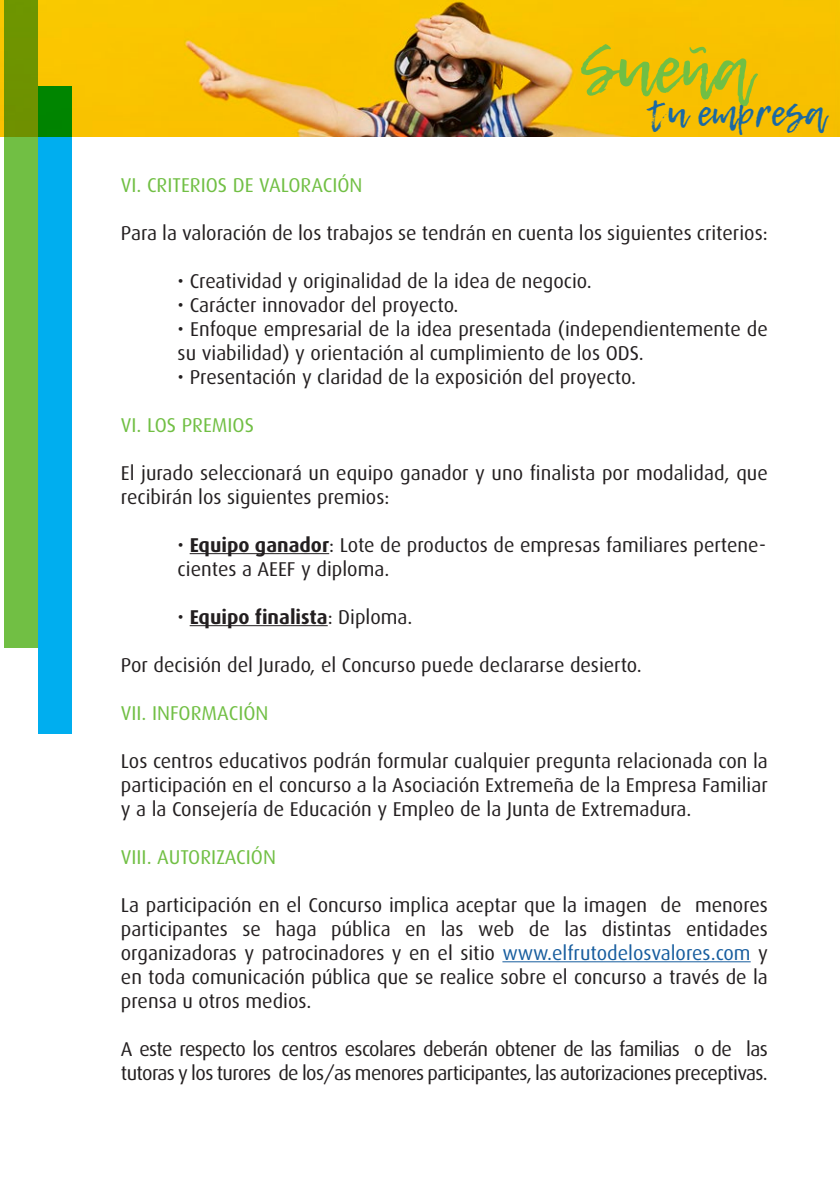
<style>
.page{position:relative;width:840px;height:1191px;background:#fff}
.page>*{position:absolute;margin:0;border:0;box-sizing:border-box;transform-origin:0 0}
.t1{font:68.4px "Lemon Tuesday";color:#71bf44}
.t2{font:37px "Lemon Tuesday";color:#1a69a3}
.t3{font:20px/24px "Dax";color:#231f20}
.t4{font:20px/24px "Dax";letter-spacing:-.03em;color:#231f20}
.t5{font:20px "Dax";color:#71bf44}
.t6{font:700 20px "Dax";color:#231f20}
.s1{font-weight:700}
.s2{font-weight:400}
.s3{color:#175d9e}
</style>
<div class="page">
<img style="left:0;top:0;width:839px;height:136px">
<div style="left:38px;top:86px;width:34px;height:647px;background:#00aeef"></div>
<svg style="left:4px;top:0;width:34px;height:648px;background:#70b535"></svg>
<hr style="left:189px;top:553px;width:140px;height:1px;background:#231f20">
<hr style="left:189px;top:625px;width:138px;height:1px;background:#231f20">
<hr style="left:502px;top:961px;width:248px;height:1px;background:#175d9e">
<h1 class="t1" style="left:580px;top:29px;width:171px">Sueña</h1>
<h2 class="t2" style="left:646px;top:92px;width:180px">tu empresa</h2>
<p class="t5" style="left:121px;top:173px;width:243px">VI. CRITERIOS DE VALORACIÓN</p>
<p class="t3" style="left:121px;top:221px;width:648px">Para la valoración de los trabajos se tendrán en cuenta los siguientes criterios:</p>
<p class="t3" style="left:177px;top:269px;width:415px">• Creatividad y originalidad de la idea de negocio.</p>
<p class="t3" style="left:177px;top:293px;width:282px">• Carácter innovador del proyecto.</p>
<p class="t3" style="left:177px;top:317px;width:591px">• Enfoque empresarial de la idea presentada (independientemente de su viabilidad) y orientación al cumplimiento de los ODS.</p>
<p class="t3" style="left:177px;top:365px;width:459px">• Presentación y claridad de la exposición del proyecto.</p>
<p class="t5" style="left:121px;top:413px;width:134px">VI. LOS PREMIOS</p>
<p class="t3" style="left:121px;top:461px;width:648px">El jurado seleccionará un equipo ganador y uno finalista por modalidad, que recibirán los siguientes premios:</p>
<p class="t3" style="left:177px;top:533px;width:589px">• <span class="s1">Equipo ganador</span>: Lote de productos de empresas familiares pertene&shy;cientes a AEEF y diploma.</p>
<p class="t6" style="left:177px;top:605px;width:236px"><span class="s2">•</span> Equipo finalista<span class="s2">: Diploma.</span></p>
<p class="t3" style="left:121px;top:653px;width:522px">Por decisión del Jurado, el Concurso puede declararse desierto.</p>
<p class="t5" style="left:121px;top:701px;width:149px">VII. INFORMACIÓN</p>
<p class="t3" style="left:121px;top:749px;width:648px;text-align:justify">Los centros educativos podrán formular cualquier pregunta relacionada con la participación en el concurso a la Asociación Extremeña de la Empresa Familiar y a la Consejería de Educación y Empleo de la Junta de Extremadura.</p>
<p class="t5" style="left:121px;top:845px;width:156px">VIII. AUTORIZACIÓN</p>
<p class="t3" style="left:121px;top:893px;width:648px;text-align:justify">La participación en el Concurso implica aceptar que la imagen de menores participantes se haga pública en las web de las distintas entidades organizadoras y patrocinadores y en el sitio <span class="s3">www.elfrutodelosvalores.com</span> y en toda comunicación pública que se realice sobre el concurso a través de la prensa u otros medios.</p>
<p class="t4" style="left:121px;top:1037px;width:648px">A este respecto los centros escolares deberán obtener de las familias o de las tutoras y los turores de los/as menores participantes, las autorizaciones preceptivas.</p>
</div>
